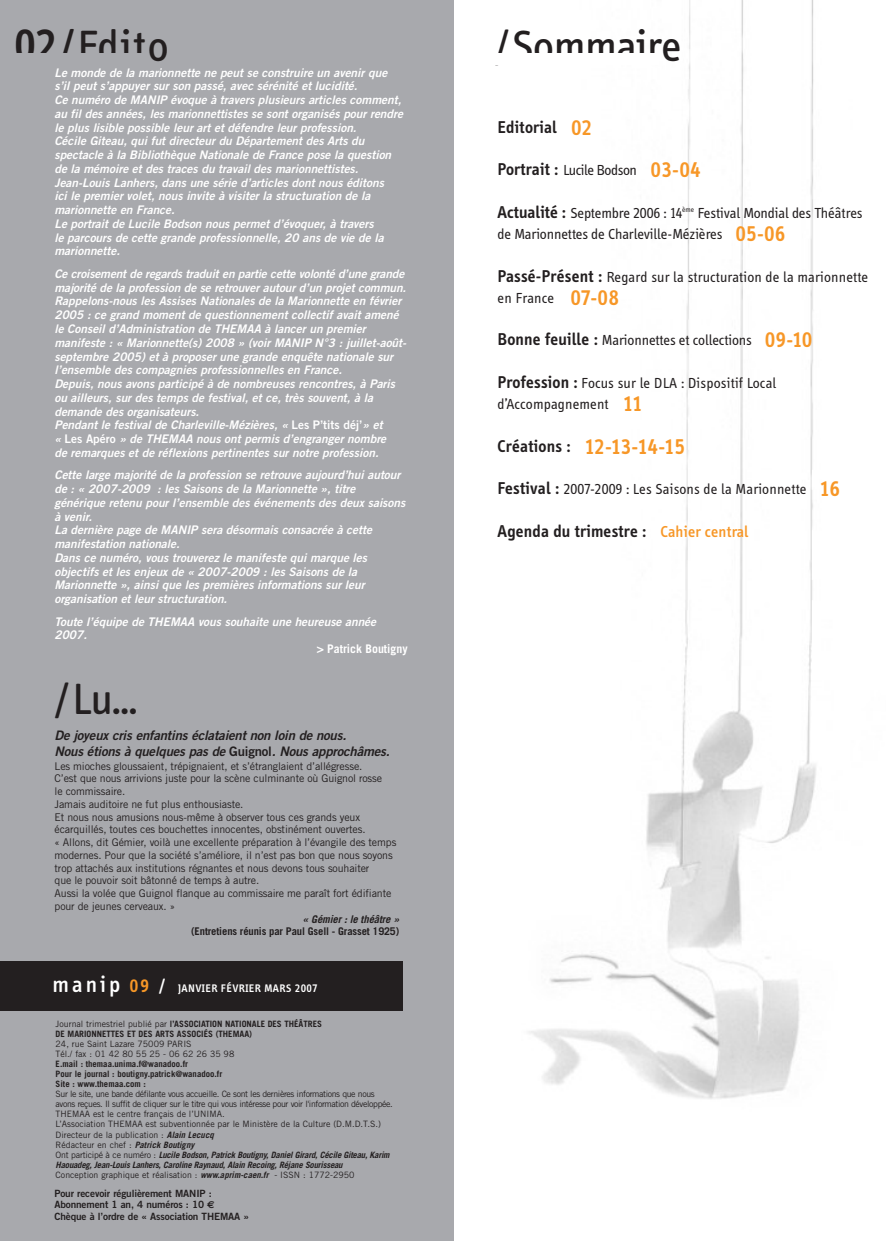
<style>
.page{position:relative;width:886px;height:1241px;background:#fff}
.page>*{position:absolute;margin:0;border:0;box-sizing:border-box;transform-origin:0 0}
.t1{font:45px "Info";color:#231f20}
.t2{font:600 21.75px "Info";letter-spacing:-.02em;color:#f79727}
.t3{font:600 17.5px "Info";letter-spacing:.02em;color:#231f20}
.t4{font:15px/21.2px "Info";letter-spacing:.02em;color:#231f20}
.t5{font:15px/21.2px "Info";color:#231f20}
.t6{font:15px "Info";letter-spacing:-.025em;color:#231f20}
.t7{font:italic 13.12px/15.8px "Trade Gothic Bold Two";letter-spacing:-.01em;color:#231f20}
.t8{font:italic 11.88px/13.8px "Trade Gothic Bold Two";color:#fff}
.t9{font:700 11.88px "Trade Gothic";color:#fff}
.t10{font:600 11.25px "Info";letter-spacing:.05em;color:#fff}
.t11{font:10.62px/12.8px "Trade Gothic";letter-spacing:-.01em;color:#231f20}
.t12{font:700 10.62px "Trade Gothic";letter-spacing:-.01em;color:#231f20}
.t13{font:italic 700 10.62px "Trade Gothic";letter-spacing:-.01em;color:#231f20}
.t14{font:10px/11.2px "Trade Gothic Bold Two";letter-spacing:-.01em;color:#231f20}
.t15{font:8.75px/10px "Trade Gothic";color:#231f20}
.t16{font:700 8.75px/10px "Trade Gothic";color:#231f20}
.s1{font-weight:600}
.s2{font-weight:500}
.s3{font-style:normal}
.s4{font-weight:500;font-size:23.25px}
.s5{font-size:18.5px;color:#f79727}
.s6{font-size:18.5px}
.s7{font-weight:400}
.s8{font-weight:700;font-style:italic}
.s9{font-family:"Euro Sans";font-weight:700}
.s10{font-size:21.75px;color:#f79727}
.s11{font-weight:600;font-size:17.5px}
.s12{font-weight:600;font-size:21.75px;color:#f79727}
.s13{font-size:17.5px;color:#231f20}
.s14{font-weight:500;font-size:16.25px;color:#f79727}
</style>
<div class="page">
<img style="left:529px;top:0;width:287px;height:1099px">
<div style="left:0;top:0;width:454px;height:1240px;background:#a8a9ad"></div>
<div style="left:466px;top:53px;width:193px;height:12px;background:#fff"></div>
<div style="left:0;top:961px;width:403px;height:49px;background:#231f20"></div>
<h1 class="t1" style="left:14px;top:29px;width:156px"><span class="s1">02</span><span class="s2">/</span>Edito</h1>
<p class="t8" style="left:54px;top:66px;width:350px">Le monde de la marionnette ne peut se construire un avenir que s’il peut s’appuyer sur son passé, avec sérénité et lucidité.<br>Ce numéro de MANIP évoque à travers plusieurs articles comment, au fil des années, les marionnettistes se sont organisés pour rendre le plus lisible possible leur art et défendre leur profession.<br>Cécile Giteau, qui fut directeur du Département des Arts du spectacle à la Bibliothèque Nationale de France pose la question de la mémoire et des traces du travail des marionnettistes.<br>Jean-Louis Lanhers, dans une série d’articles dont nous éditons<br>ici le premier volet, nous invite à visiter la structuration de la marionnette en France.<br>Le portrait de Lucile Bodson nous permet d’évoquer, à travers<br>le parcours de cette grande professionnelle, 20 ans de vie de la marionnette.</p>
<p class="t8" style="left:54px;top:268px;width:353px">Ce croisement de regards traduit en partie cette volonté d’une grande majorité de la profession de se retrouver autour d’un projet commun.<br>Rappelons-nous les Assises Nationales de la Marionnette en février 2005 : ce grand moment de questionnement collectif avait amené le Conseil d’Administration de THEMAA à lancer un premier manifeste : « Marionnette(s) 2008 » (voir MANIP N°3 : juillet-août&shy;septembre 2005) et à proposer une grande enquête nationale sur l’ensemble des compagnies professionnelles en France.<br>Depuis, nous avons participé à de nombreuses rencontres, à Paris ou ailleurs, sur des temps de festival, et ce, très souvent, à la demande des organisateurs.<br>Pendant le festival de Charleville-Mézières, « <span class="s3">Les P’tits déj’</span>» et<br>« <span class="s3">Les Apéro</span> » de THEMAA nous ont permis d’engranger nombre<br>de remarques et de réflexions pertinentes sur notre profession.</p>
<p class="t8" style="left:54px;top:469px;width:352px">Cette large majorité de la profession se retrouve aujourd’hui autour de : « 2007-2009 : les Saisons de la Marionnette », titre générique retenu pour l’ensemble des événements des deux saisons à venir.<br>La dernière page de MANIP sera désormais consacrée à cette manifestation nationale.<br>Dans ce numéro, vous trouverez le manifeste qui marque les objectifs et les enjeux de « 2007-2009 : les Saisons de la Marionnette », ainsi que les premières informations sur leur organisation et leur structuration.</p>
<p class="t8" style="left:54px;top:615px;width:323px">Toute l’équipe de THEMAA vous souhaite une heureuse année<br>2007.</p>
<p class="t9" style="left:317px;top:644px;width:92px">&gt; Patrick Boutigny</p>
<h1 class="t1" style="left:54px;top:682px;width:84px">/Lu...</h1>
<p class="t7" style="left:55px;top:728px;width:337px">De joyeux cris enfantins éclataient non loin de nous.<br>Nous étions à quelques pas de <span class="s3">Guignol</span>. Nous approchâmes.</p>
<p class="t11" style="left:55px;top:760px;width:343px">Les mioches gloussaient, trépignaient, et s’étranglaient d’allégresse.<br>C’est que nous arrivions juste pour la scène culminante où Guignol rosse<br>le commissaire.<br>Jamais auditoire ne fut plus enthousiaste.<br>Et nous nous amusions nous-même à observer tous ces grands yeux écarquillés, toutes ces bouchettes innocentes, obstinément ouvertes.<br>« Allons, dit Gémier, voilà une excellente préparation à l’évangile des temps modernes. Pour que la société s’améliore, il n’est pas bon que nous soyons trop attachés aux institutions régnantes et nous devons tous souhaiter<br>que le pouvoir soit bâtonné de temps à autre.<br>Aussi la volée que Guignol flanque au commissaire me paraît fort édifiante pour de jeunes cerveaux. »</p>
<p class="t13" style="left:303px;top:914px;width:98px">« Gémier : le théâtre »</p>
<p class="t12" style="left:191px;top:927px;width:210px">(Entretiens réunis par Paul Gsell - Grasset 1925)</p>
<p class="t10" style="left:53px;top:983px;width:266px"><span class="s4">manip</span> <span class="s5">09</span> <span class="s6">/</span> JANVIER FÉVRIER MARS 2007</p>
<p class="t16" style="left:56px;top:1019px;width:268px"><span class="s7">Journal trimestriel publié par</span> l’ASSOCIATION NATIONALE DES THÉÂTRES<br>DE MARIONNETTES ET DES ARTS ASSOCIÉS (THEMAA)</p>
<p class="t15" style="left:56px;top:1039px;width:180px">24, rue Saint Lazare 75009 PARIS<br>Tél./ fax : 01 42 80 55 25 - 06 62 26 35 98</p>
<p class="t16" style="left:56px;top:1059px;width:168px">E.mail : themaa.unima.f@wanadoo.fr<br>Pour le journal : boutigny.patrick@wanadoo.fr<br>Site : www.themaa.com :</p>
<p class="t15" style="left:56px;top:1089px;width:339px">Sur le site, une bande défilante vous accueille. Ce sont les dernières informations que nous avons reçues. Il suffit de cliquer sur le titre qui vous intéresse pour voir l'information développée.<br>THEMAA est le centre français de l’UNIMA.<br>L’Association THEMAA est subventionnée par le Ministère de la Culture (D.M.D.T.S.)<br>Directeur de la publication : <span class="s8">Alain Lecucq<br></span>Rédacteur en chef : <span class="s8">Patrick Boutigny<br></span>Ont participé à ce numéro : <span class="s8">Lucile Bodson, Patrick Boutigny, Daniel Girard, Cécile Giteau, Karim Haouadeg, Jean-Louis Lanhers, Caroline Raynaud, Alain Recoing, Réjane Sourisseau<br></span>Conception graphique et réalisation : <span class="s8">www.aprim-caen.fr</span> - ISSN : 1772-2950</p>
<p class="t14" style="left:54px;top:1188px;width:196px">Pour recevoir régulièrement MANIP :<br>Abonnement 1 an, 4 numéros : 10 <span class="s9">€<br></span>Chèque à l’ordre de « Association THEMAA »</p>
<h1 class="t1" style="left:494px;top:29px;width:188px">/Sommaire</h1>
<h3 class="t3" style="left:497px;top:120px;width:96px">Editorial <span class="s10">02</span></h3>
<p class="t6" style="left:497px;top:165px;width:204px"><span class="s11">Portrait :</span> Lucile Bodson <span class="s12">03-04</span></p>
<p class="t5" style="left:497px;top:203px;width:366px"><span class="s11">Actualité :</span> Septembre 2006 : 14<sup>ème</sup> Festival Mondial des Théâtres de Marionnettes de Charleville-Mézières <span class="s12">05-06</span></p>
<p class="t4" style="left:497px;top:267px;width:372px"><span class="s11">Passé-Présent :</span> Regard sur la structuration de la marionnette en France <span class="s12">07-08</span></p>
<p class="t5" style="left:497px;top:331px;width:316px"><span class="s11">Bonne feuille :</span> Marionnettes et collections <span class="s12">09-10</span></p>
<p class="t4" style="left:497px;top:373px;width:280px"><span class="s11">Profession :</span> Focus sur le DLA : Dispositif Local d’Accompagnement <span class="s12">11</span></p>
<h2 class="t2" style="left:497px;top:438px;width:189px"><span class="s13">Créations :</span> 12-13-14-15</h2>
<p class="t4" style="left:497px;top:480px;width:344px"><span class="s11">Festival :</span> 2007-2009 : Les Saisons de la Marionnette <span class="s12">16</span></p>
<h3 class="t3" style="left:497px;top:524px;width:252px">Agenda du trimestre : <span class="s14">Cahier central</span></h3>
</div>
